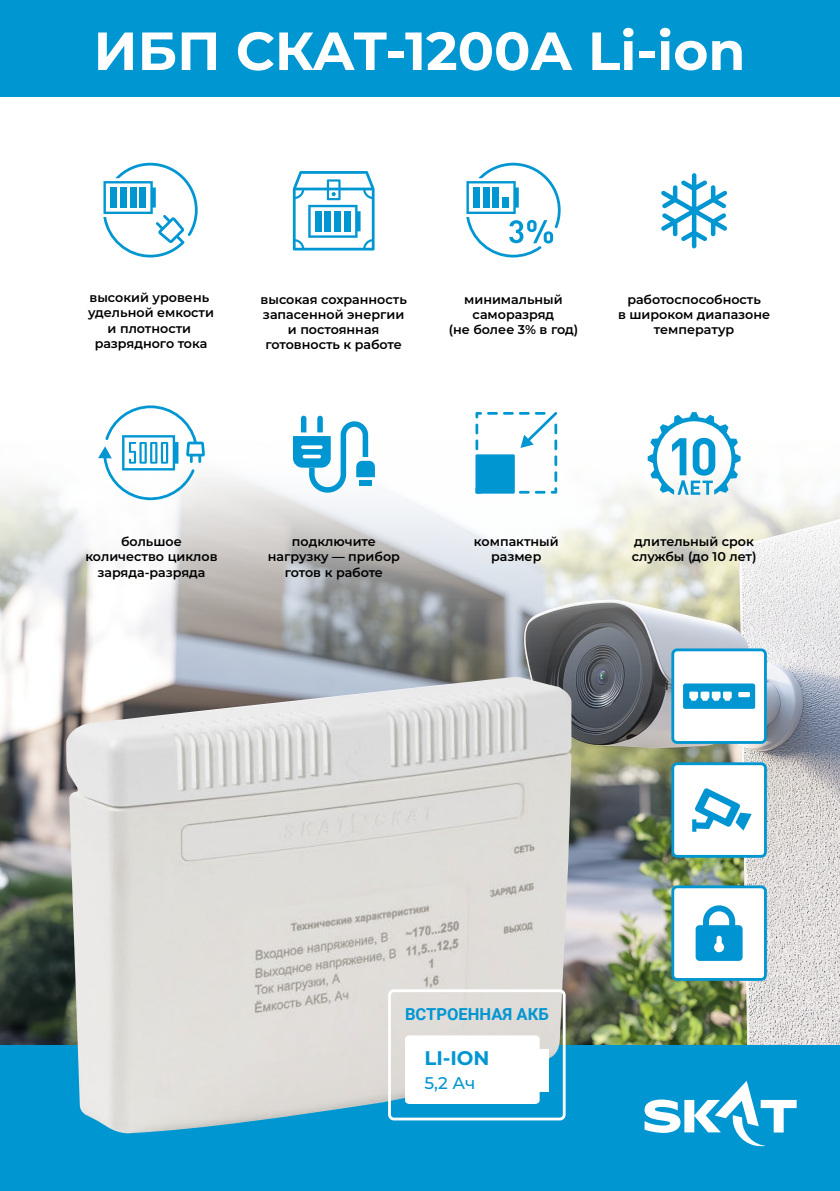
<style>
.page{position:relative;width:840px;height:1191px;background:#fff}
.page>*{position:absolute;margin:0;border:0;box-sizing:border-box;transform-origin:0 0}
.t1{font:700 53.6px "Montserrat";color:#fff}
.t2{font:700 19.8px "Montserrat";color:#0096d2}
.t3{font:500 17px "Montserrat";color:#0096d2}
.t4{font:700 16.6px "Roboto";color:#0096d2}
.t5{font:600 12.6px/15.2px "Montserrat";color:#000;text-align:center}
</style>
<div class="page">
<img style="left:0;top:412px;width:839px;height:634px">
<div style="left:0;top:0;width:839px;height:97px;background:#0096d2"></div>
<div style="left:0;top:1046px;width:839px;height:145px;background:#0096d2"></div>
<svg style="left:98px;top:405px;width:107px;height:97px"></svg>
<svg style="left:475px;top:412px;width:6px;height:38px"></svg>
<div style="left:475px;top:454px;width:39px;height:39px;background:#0096d2"></div>
<svg style="left:487px;top:412px;width:70px;height:81px"></svg>
<svg style="left:293px;top:416px;width:82px;height:76px"></svg>
<svg style="left:293px;top:171px;width:81px;height:79px"></svg>
<svg style="left:103px;top:163px;width:94px;height:94px"></svg>
<div style="left:110px;top:187px;width:6px;height:21px;background:#0096d2"></div>
<div style="left:120px;top:187px;width:6px;height:21px;background:#0096d2"></div>
<div style="left:130px;top:187px;width:6px;height:21px;background:#0096d2"></div>
<div style="left:140px;top:187px;width:6px;height:21px;background:#0096d2"></div>
<svg style="left:466px;top:163px;width:94px;height:94px"></svg>
<svg style="left:661px;top:173px;width:66px;height:75px"></svg>
<svg style="left:647px;top:412px;width:93px;height:83px"></svg>
<div style="left:672px;top:650px;width:93px;height:92px;background:#fff;border-radius:4px"></div>
<div style="left:671px;top:648px;width:95px;height:96px;border:3px solid #0096d2;border-radius:4px"></div>
<div style="left:672px;top:763px;width:93px;height:93px;background:#fff;border-radius:4px"></div>
<div style="left:671px;top:762px;width:95px;height:95px;border:3px solid #0096d2;border-radius:4px"></div>
<div style="left:672px;top:887px;width:93px;height:92px;background:#fff;border-radius:4px"></div>
<div style="left:671px;top:885px;width:95px;height:95px;border:3px solid #0096d2;border-radius:4px"></div>
<svg style="left:683px;top:683px;width:71px;height:26px"></svg>
<img style="left:66px;top:677px;width:505px;height:457px">
<div style="left:388px;top:989px;width:177px;height:131px;border:3px solid #fff;border-radius:4px"></div>
<svg style="left:644px;top:1080px;width:152px;height:66px"></svg>
<div style="left:405px;top:1035px;width:134px;height:69px;background:#fff"></div>
<div style="left:535px;top:1048px;width:13px;height:43px;background:#fff"></div>
<svg style="left:692px;top:788px;width:59px;height:43px"></svg>
<svg style="left:695px;top:905px;width:47px;height:56px"></svg>
<h1 class="t1" style="left:93px;top:12px;width:653px">ИБП СКАТ-1200А Li-ion</h1>
<p class="t5" style="left:88px;top:289px;width:127px">высокий уровень удельной емкости и плотности разрядного тока</p>
<p class="t5" style="left:260px;top:291px;width:148px">высокая сохранность запасенной энергии и постоянная готовность к работе</p>
<p class="t5" style="left:448px;top:291px;width:131px">минимальный саморазряд<br>(не более 3% в год)</p>
<p class="t5" style="left:617px;top:291px;width:154px">работоспособность<br>в широком диапазоне температур</p>
<p class="t5" style="left:85px;top:533px;width:134px">большое количество циклов заряда-разряда</p>
<p class="t5" style="left:268px;top:533px;width:133px">подключите нагрузку — прибор готов к работе</p>
<p class="t5" style="left:473px;top:533px;width:86px">компактный размер</p>
<p class="t5" style="left:631px;top:533px;width:126px;text-align:left">длительный срок службы (до 10 лет)</p>
<h3 class="t4" style="left:405px;top:1002px;width:145px">ВСТРОЕННАЯ АКБ</h3>
<h2 class="t2" style="left:424px;top:1044px;width:67px">LI-ION</h2>
<h3 class="t3" style="left:424px;top:1070px;width:52px">5,2 Ач</h3>
</div>
